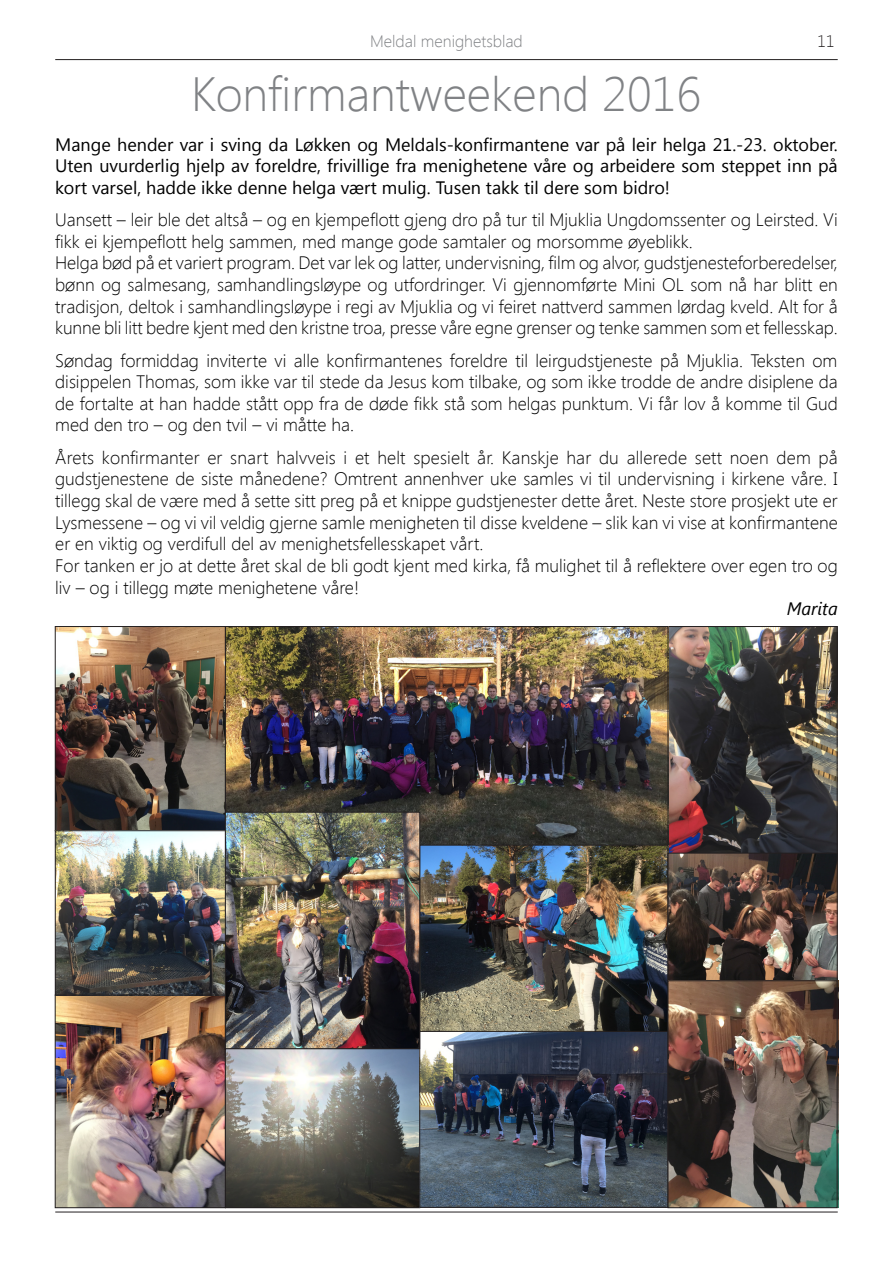
<style>
.page{position:relative;width:893px;height:1263px;background:#fff}
.page>*{position:absolute;margin:0;border:0;box-sizing:border-box;transform-origin:0 0}
.t1{font:300 48px "Segoe UI";color:#808285}
.t2{font:300 18px/21.6px "Segoe UI";color:#000}
.t3{font:18px/21.6px "Segoe UI";color:#000;text-align:justify}
.t4{font:italic 18px "Segoe UI";color:#000}
.t5{font:300 16.5px "Segoe UI";color:#808285}
.t6{font:300 16.5px "Segoe UI";color:#231f20}
</style>
<div class="page">
<hr style="left:55px;top:59px;width:783px;height:1px;background:#231f20">
<hr style="left:55px;top:1211px;width:783px;height:1px;background:#231f20">
<img style="left:57px;top:628px;width:167px;height:578px">
<div style="left:55px;top:626px;width:171px;height:205px;border:1px solid #231f20"></div>
<div style="left:55px;top:995px;width:171px;height:213px;border:1px solid #231f20"></div>
<img style="left:667px;top:626px;width:171px;height:582px">
<div style="left:667px;top:626px;width:170px;height:228px;border:1px solid #231f20"></div>
<img style="left:227px;top:846px;width:191px;height:360px">
<div style="left:225px;top:1048px;width:195px;height:160px;border:1px solid #231f20"></div>
<img style="left:227px;top:628px;width:439px;height:216px">
<div style="left:225px;top:626px;width:443px;height:220px;border:1px solid #231f20"></div>
<div style="left:55px;top:830px;width:171px;height:165px;border:1px solid #231f20"></div>
<img style="left:422px;top:1031px;width:244px;height:174px">
<div style="left:420px;top:1002px;width:248px;height:205px;border:1px solid #231f20"></div>
<img style="left:422px;top:847px;width:244px;height:182px">
<div style="left:420px;top:845px;width:248px;height:186px;border:1px solid #231f20"></div>
<div style="left:225px;top:812px;width:195px;height:237px;border:1px solid #231f20"></div>
<div style="left:668px;top:853px;width:169px;height:128px;border:1px solid #231f20"></div>
<div style="left:668px;top:980px;width:169px;height:228px;border:1px solid #231f20"></div>
<p class="t5" style="left:370px;top:30px;width:154px">Meldal menighetsblad</p>
<p class="t6" style="left:817px;top:30px;width:18px">11</p>
<h1 class="t1" style="left:191px;top:61px;width:511px">Konfirmantweekend 2016</h1>
<p class="t3" style="left:55px;top:133px;width:784px">Mange hender var i sving da Løkken og Meldals-konfirmantene var på leir helga 21.-23. oktober.<br>Uten uvurderlig hjelp av foreldre, frivillige fra menighetene våre og arbeidere som steppet inn på kort varsel, hadde ikke denne helga vært mulig. Tusen takk til dere som bidro!</p>
<p class="t2" style="left:55px;top:208px;width:784px">Uansett – leir ble det altså – og en kjempeflott gjeng dro på tur til Mjuklia Ungdomssenter og Leirsted. Vi fikk ei kjempeflott helg sammen, med mange gode samtaler og morsomme øyeblikk.<br>Helga bød på et variert program. Det var lek og latter, undervisning, film og alvor, gudstjenesteforberedelser, bønn og salmesang, samhandlingsløype og utfordringer. Vi gjennomførte Mini OL som nå har blitt en tradisjon, deltok i samhandlingsløype i regi av Mjuklia og vi feiret nattverd sammen lørdag kveld. Alt for å kunne bli litt bedre kjent med den kristne troa, presse våre egne grenser og tenke sammen som et fellesskap.</p>
<p class="t2" style="left:55px;top:349px;width:784px;text-align:justify">Søndag formiddag inviterte vi alle konfirmantenes foreldre til leirgudstjeneste på Mjuklia. Teksten om disippelen Thomas, som ikke var til stede da Jesus kom tilbake, og som ikke trodde de andre disiplene da de fortalte at han hadde stått opp fra de døde fikk stå som helgas punktum. Vi får lov å komme til Gud med den tro – og den tvil – vi måtte ha.</p>
<p class="t2" style="left:55px;top:446px;width:784px">Årets konfirmanter er snart halvveis i et helt spesielt år. Kanskje har du allerede sett noen dem på gudstjenestene de siste månedene? Omtrent annenhver uke samles vi til undervisning i kirkene våre. I tillegg skal de være med å sette sitt preg på et knippe gudstjenester dette året. Neste store prosjekt ute er Lysmessene – og vi vil veldig gjerne samle menigheten til disse kveldene – slik kan vi vise at konfirmantene er en viktig og verdifull del av menighetsfellesskapet vårt.<br>For tanken er jo at dette året skal de bli godt kjent med kirka, få mulighet til å reflektere over egen tro og liv – og i tillegg møte menighetene våre!</p>
<p class="t4" style="left:787px;top:596px;width:53px">Marita</p>
</div>
